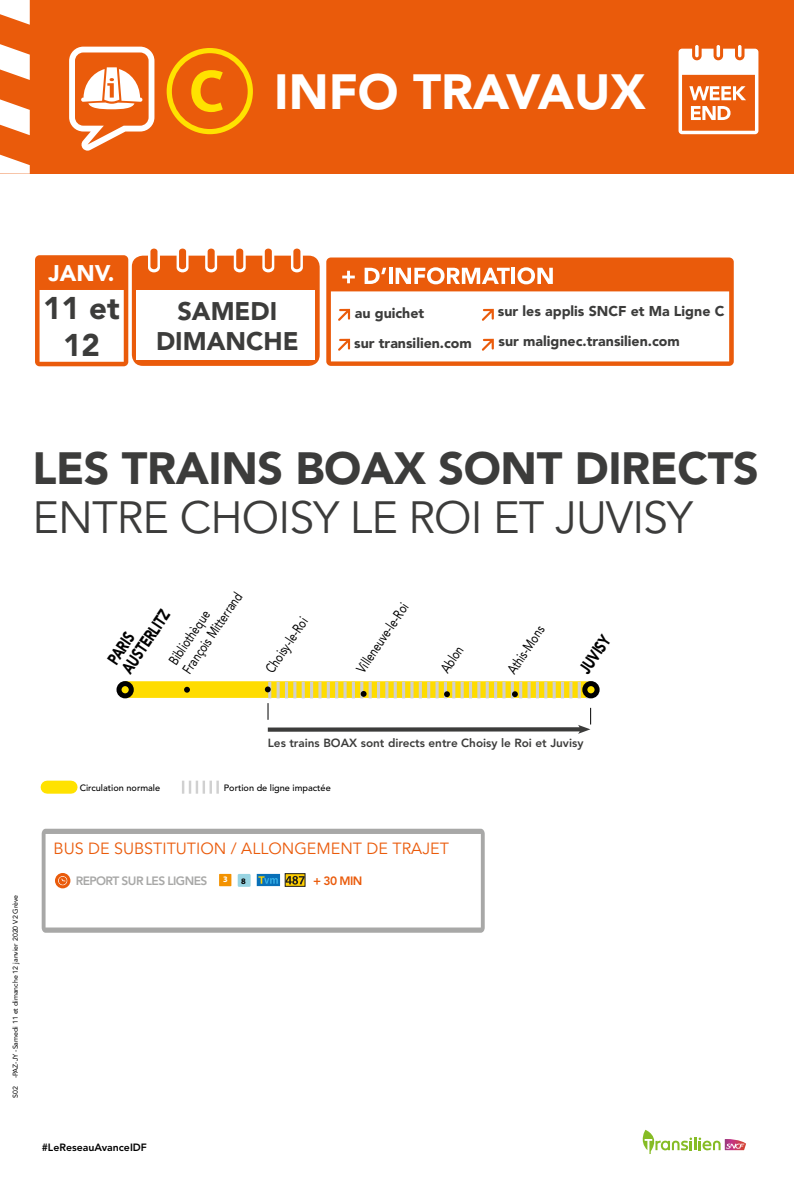
<style>
.page{position:relative;width:794px;height:1191px;background:#fff}
.page>*{position:absolute;margin:0;border:0;box-sizing:border-box;transform-origin:0 0}
.t1{font:900 49px "Avenir LT Std";color:#fff}
.t2{font:900 44.8px "Avenir LT Std";letter-spacing:-.01em;color:#3c3c3b}
.t3{font:44.8px "Avenir LT Std";letter-spacing:-.02em;color:#3c3c3b}
.t4{font:900 31.18px/37.4px "Avenir LT Std";color:#3c3c3b;text-align:center}
.t5{font:900 25.34px/30.4px "Avenir LT Std";color:#3c3c3b;text-align:center}
.t6{font:900 22.5px "Avenir LT Std";color:#fff}
.t7{font:900 16.8px/16.8px "Avenir LT Std";color:#000;scale:.75 1}
.t8{font:16.1px "Avenir LT Std";color:#ea5b0b}
.t9{font:900 14.17px "Avenir LT Std";color:#3c3c3b}
.t10{font:13.86px/16.6px "Avenir LT Std";color:#000;scale:.78 1}
.t11{font:800 12.04px "Avenir LT Std";letter-spacing:-.05em;color:#a8a8a7}
.t12{font:800 12.04px "Avenir LT Std";color:#ea5b0b}
.t13{font:800 11.76px "Avenir LT Std";color:#3c3c3b}
.t14{font:800 10.5px "Avenir LT Std";color:#000}
.t15{font:500 9.13px "Avenir LT Std";color:#000}
.t16{font:700 8.4px "Myriad Pro";color:#fff}
.t17{font:700 8.4px "Myriad Pro";color:#000}
.t18{font:7px "Avenir LT Std";color:#000}
</style>
<div class="page">
<div style="left:47px;top:780px;width:24px;height:13px;background:#ffe200"></div>
<svg style="left:182px;top:780px;width:37px;height:13px"></svg>
<svg style="left:42px;top:828px;width:443px;height:104px"></svg>
<div style="left:0;top:0;width:794px;height:173px;background:#ea5b0b"></div>
<svg style="left:166px;top:48px;width:87px;height:86px"></svg>
<svg style="left:69px;top:46px;width:85px;height:105px"></svg>
<svg style="left:678px;top:45px;width:80px;height:89px"></svg>
<svg style="left:0;top:44px;width:30px;height:36px"></svg>
<svg style="left:0;top:0;width:30px;height:25px"></svg>
<svg style="left:0;top:99px;width:30px;height:36px"></svg>
<svg style="left:0;top:154px;width:30px;height:20px"></svg>
<div style="left:132px;top:256px;width:188px;height:110px;background:#ea5b0b;border-radius:11px"></div>
<svg style="left:148px;top:248px;width:12px;height:24px"></svg>
<svg style="left:177px;top:248px;width:11px;height:24px"></svg>
<svg style="left:262px;top:248px;width:12px;height:24px"></svg>
<svg style="left:205px;top:248px;width:12px;height:24px"></svg>
<svg style="left:291px;top:248px;width:12px;height:24px"></svg>
<svg style="left:234px;top:248px;width:12px;height:24px"></svg>
<div style="left:136px;top:290px;width:179px;height:70px;background:#fff"></div>
<svg style="left:326px;top:257px;width:407px;height:109px"></svg>
<svg style="left:342px;top:271px;width:13px;height:12px"></svg>
<svg style="left:364px;top:268px;width:22px;height:16px"></svg>
<hr style="left:389px;top:268px;width:3px;height:16px;background:#fff">
<svg style="left:395px;top:267px;width:115px;height:17px"></svg>
<hr style="left:511px;top:268px;width:4px;height:16px;background:#fff">
<svg style="left:517px;top:267px;width:36px;height:17px"></svg>
<svg style="left:338px;top:309px;width:12px;height:12px"></svg>
<svg style="left:482px;top:339px;width:12px;height:12px"></svg>
<svg style="left:482px;top:309px;width:12px;height:12px"></svg>
<svg style="left:338px;top:339px;width:12px;height:12px"></svg>
<svg style="left:35px;top:255px;width:93px;height:111px"></svg>
<svg style="left:642px;top:1129px;width:104px;height:25px"></svg>
<div style="left:125px;top:681px;width:466px;height:17px;background:#ffdc00"></div>
<hr style="left:268px;top:681px;width:3px;height:17px;background:#d0d0d0">
<svg style="left:276px;top:681px;width:4px;height:17px"></svg>
<hr style="left:285px;top:681px;width:3px;height:17px;background:#d0d0d0">
<hr style="left:293px;top:681px;width:3px;height:17px;background:#d0d0d0">
<hr style="left:302px;top:681px;width:3px;height:17px;background:#d0d0d0">
<hr style="left:310px;top:681px;width:3px;height:17px;background:#d0d0d0">
<hr style="left:318px;top:681px;width:3px;height:17px;background:#d0d0d0">
<hr style="left:327px;top:681px;width:3px;height:17px;background:#d0d0d0">
<hr style="left:335px;top:681px;width:3px;height:17px;background:#d0d0d0">
<hr style="left:343px;top:681px;width:3px;height:17px;background:#d0d0d0">
<hr style="left:352px;top:681px;width:3px;height:17px;background:#d0d0d0">
<hr style="left:360px;top:681px;width:3px;height:17px;background:#d0d0d0">
<svg style="left:368px;top:681px;width:4px;height:17px"></svg>
<hr style="left:377px;top:681px;width:3px;height:17px;background:#d0d0d0">
<hr style="left:385px;top:681px;width:3px;height:17px;background:#d0d0d0">
<hr style="left:394px;top:681px;width:3px;height:17px;background:#d0d0d0">
<hr style="left:402px;top:681px;width:3px;height:17px;background:#d0d0d0">
<hr style="left:410px;top:681px;width:3px;height:17px;background:#d0d0d0">
<hr style="left:419px;top:681px;width:3px;height:17px;background:#d0d0d0">
<hr style="left:427px;top:681px;width:3px;height:17px;background:#d0d0d0">
<hr style="left:435px;top:681px;width:3px;height:17px;background:#d0d0d0">
<hr style="left:444px;top:681px;width:3px;height:17px;background:#d0d0d0">
<hr style="left:452px;top:681px;width:3px;height:17px;background:#d0d0d0">
<svg style="left:460px;top:681px;width:4px;height:17px"></svg>
<hr style="left:469px;top:681px;width:3px;height:17px;background:#d0d0d0">
<hr style="left:477px;top:681px;width:3px;height:17px;background:#d0d0d0">
<hr style="left:486px;top:681px;width:3px;height:17px;background:#d0d0d0">
<hr style="left:494px;top:681px;width:3px;height:17px;background:#d0d0d0">
<hr style="left:502px;top:681px;width:3px;height:17px;background:#d0d0d0">
<hr style="left:511px;top:681px;width:3px;height:17px;background:#d0d0d0">
<hr style="left:519px;top:681px;width:3px;height:17px;background:#d0d0d0">
<hr style="left:527px;top:681px;width:3px;height:17px;background:#d0d0d0">
<hr style="left:536px;top:681px;width:3px;height:17px;background:#d0d0d0">
<hr style="left:544px;top:681px;width:3px;height:17px;background:#d0d0d0">
<svg style="left:552px;top:681px;width:4px;height:17px"></svg>
<hr style="left:561px;top:681px;width:3px;height:17px;background:#d0d0d0">
<hr style="left:569px;top:681px;width:3px;height:17px;background:#d0d0d0">
<svg style="left:577px;top:681px;width:4px;height:17px"></svg>
<hr style="left:586px;top:681px;width:3px;height:17px;background:#d0d0d0">
<div style="left:119px;top:683px;width:12px;height:13px;background:#ffe200;border-radius:50%"></div>
<div style="left:116px;top:681px;width:18px;height:17px;border:5px solid #000;border-radius:50%"></div>
<svg style="left:184px;top:687px;width:6px;height:5px"></svg>
<svg style="left:265px;top:686px;width:6px;height:6px"></svg>
<svg style="left:361px;top:691px;width:5px;height:6px"></svg>
<svg style="left:444px;top:691px;width:6px;height:6px"></svg>
<svg style="left:512px;top:691px;width:6px;height:6px"></svg>
<div style="left:585px;top:683px;width:12px;height:13px;background:#ffe200;border-radius:50%"></div>
<div style="left:582px;top:681px;width:17px;height:17px;border:5px solid #000;border-radius:50%"></div>
<svg style="left:267px;top:703px;width:324px;height:31px"></svg>
<div style="left:219px;top:874px;width:12px;height:12px;background:#f39200"></div>
<div style="left:238px;top:874px;width:13px;height:13px;background:#98d4e2"></div>
<div style="left:257px;top:874px;width:23px;height:12px;border:2px solid #0870b8"></div>
<svg style="left:258px;top:876px;width:20px;height:7px"></svg>
<div style="left:285px;top:873px;width:20px;height:13px;background:#ffce00;border:1px solid #1e1e1c"></div>
<svg style="left:285px;top:876px;width:20px;height:8px"></svg>
<h1 class="t1" style="left:268px;top:57px;width:373px">INFO TRAVAUX</h1>
<h1 class="t1" style="left:274px;top:62px;width:373px">INFO TRAVAUX</h1>
<h3 class="t6" style="left:49px;top:260px;width:67px">JANV.</h3>
<h3 class="t4" style="left:43px;top:289px;width:78px">11 et<br>12</h3>
<h3 class="t5" style="left:156px;top:296px;width:144px">SAMEDI<br>DIMANCHE</h3>
<p class="t9" style="left:355px;top:304px;width:71px">au guichet</p>
<p class="t9" style="left:354px;top:334px;width:119px">sur transilien.com</p>
<p class="t9" style="left:498px;top:302px;width:228px">sur les applis SNCF et Ma Ligne C</p>
<p class="t9" style="left:498px;top:332px;width:183px">sur malignec.transilien.com</p>
<h2 class="t2" style="left:32px;top:441px;width:728px">LES TRAINS BOAX SONT DIRECTS</h2>
<h2 class="t3" style="left:32px;top:491px;width:662px">ENTRE CHOISY LE ROI ET JUVISY</h2>
<p class="t10" style="left:165px;top:658px;width:123px;rotate:-56deg">Bibliothèque<br>François Mitterrand</p>
<p class="t7" style="left:105px;top:657px;width:98px;rotate:-56deg">PARIS<br>AUSTERLITZ</p>
<p class="t10" style="left:262px;top:667px;width:83px;rotate:-56deg">Choisy-le-Roi</p>
<p class="t10" style="left:353px;top:667px;width:105px;rotate:-56deg">Villeneuve-le-Roi</p>
<p class="t10" style="left:437px;top:667px;width:39px;rotate:-56deg">Ablon</p>
<p class="t10" style="left:503px;top:668px;width:72px;rotate:-56deg">Athis-Mons</p>
<p class="t7" style="left:576px;top:667px;width:58px;rotate:-56deg">JUVISY</p>
<p class="t18" style="left:11px;top:1098px;width:205px;rotate:-90deg">S02 -PAZ-JY -Samedi 11 et dimanche 12 janvier 2020 V2 Grève</p>
<p class="t13" style="left:268px;top:736px;width:317px">Les trains BOAX sont directs entre Choisy le Roi et Juvisy</p>
<p class="t15" style="left:80px;top:782px;width:82px">Circulation normale</p>
<p class="t15" style="left:224px;top:782px;width:108px">Portion de ligne impactée</p>
<p class="t8" style="left:54px;top:839px;width:397px">BUS DE SUBSTITUTION / ALLONGEMENT DE TRAJET</p>
<p class="t11" style="left:76px;top:874px;width:133px">REPORT SUR LES LIGNES</p>
<p class="t12" style="left:313px;top:874px;width:51px">+ 30 MIN</p>
<p class="t16" style="left:223px;top:874px;width:6px">3</p>
<p class="t17" style="left:241px;top:875px;width:6px">8</p>
<p class="t14" style="left:42px;top:1141px;width:107px">#LeReseauAvanceIDF</p>
</div>
